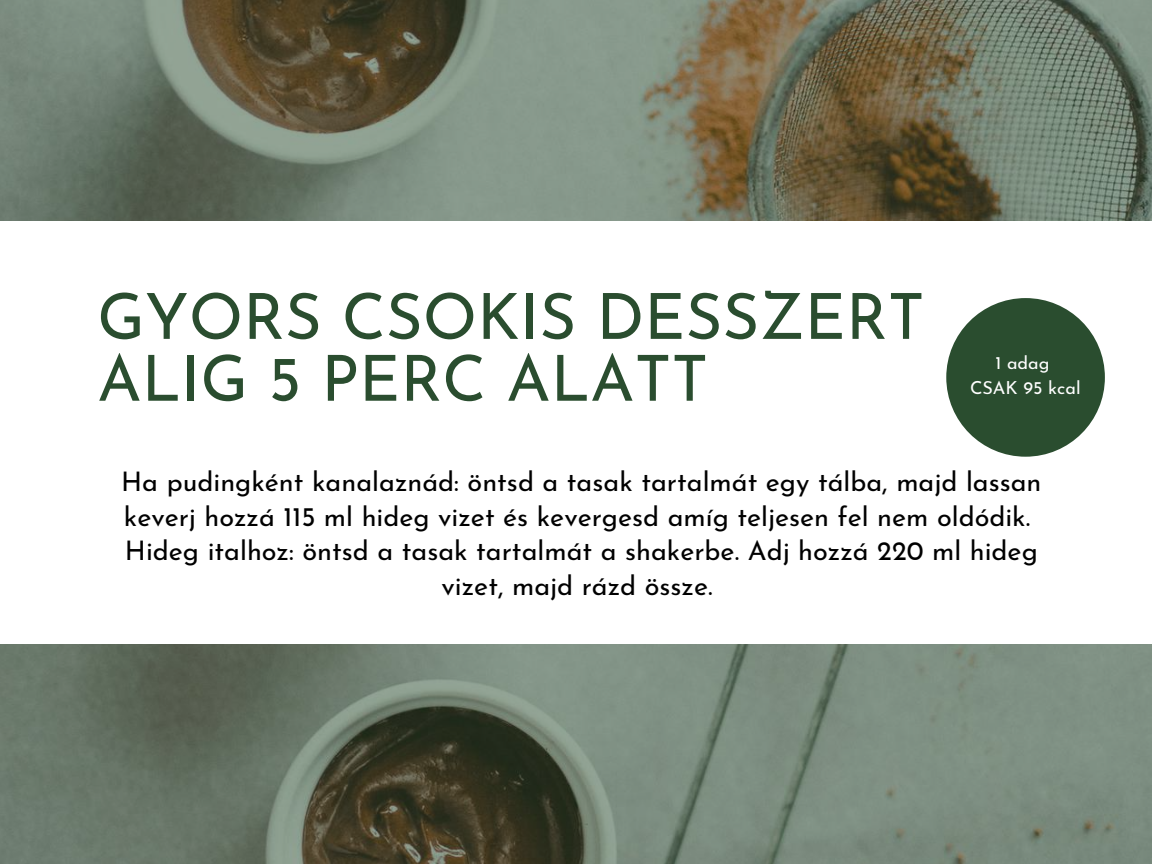
<style>
.page{position:relative;width:1152px;height:864px;background:#fff}
.page>*{position:absolute;margin:0;border:0;box-sizing:border-box;transform-origin:0 0}
.t1{font:63.45px/61.8px "Josefin Sans";color:#2a4d2f}
.t2{font:27px/34.8px "Josefin Sans";color:#000;text-align:center}
.t3{font:18px/24.8px "Josefin Sans";color:#fff;text-align:center}
</style>
<div class="page">
<img style="left:0;top:0;width:1152px;height:864px">
<div style="left:0;top:221px;width:1152px;height:422px;background:#fff"></div>
<div style="left:946px;top:298px;width:159px;height:159px;background:#2a4d2f;border-radius:50%"></div>
<h1 class="t1" style="left:97px;top:292px;width:829px">GYORS CSOKIS DESSZERT<br>ALIG 5 PERC ALATT</h1>
<p class="t3" style="left:970px;top:352px;width:112px">1 adag<br>CSAK 95 kcal</p>
<p class="t2" style="left:121px;top:467px;width:922px">Ha pudingként kanalaznád: öntsd a tasak tartalmát egy tálba, majd lassan keverj hozzá 115 ml hideg vizet és kevergesd amíg teljesen fel nem oldódik.<br>Hideg italhoz: öntsd a tasak tartalmát a shakerbe. Adj hozzá 220 ml hideg vizet, majd rázd össze.</p>
</div>
